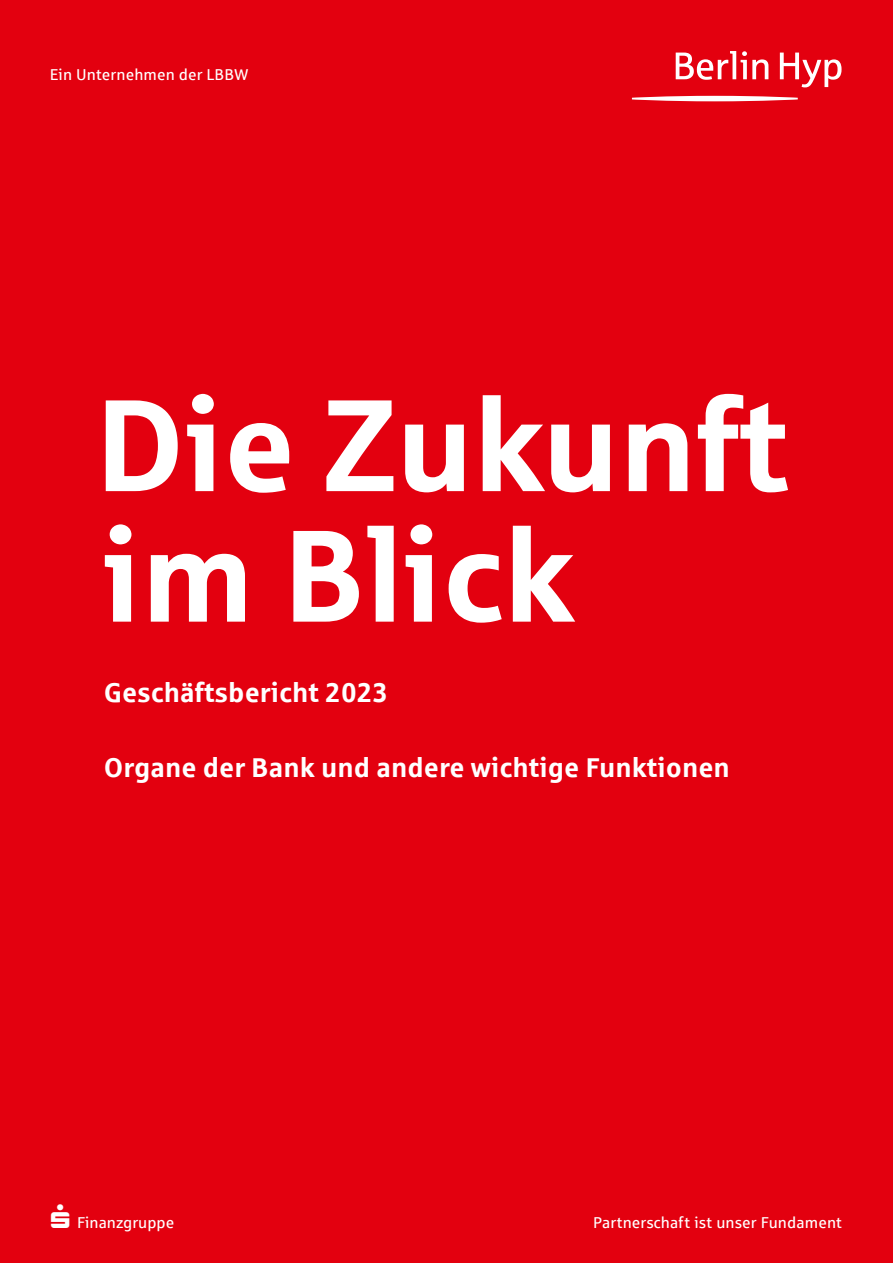
<style>
.page{position:relative;width:893px;height:1263px;background:#e3000f}
.page>*{position:absolute;margin:0;border:0;box-sizing:border-box;transform-origin:0 0}
.t1{font:700 130.5px "Sparkasse Rg";letter-spacing:-.01em;color:#fff}
.t2{font:700 27.15px "Sparkasse Rg";color:#fff}
.t3{font:15.75px "Sparkasse Rg";letter-spacing:.01em;color:#fff}
</style>
<div class="page">
<svg style="left:676px;top:51px;width:165px;height:36px"></svg>
<svg style="left:632px;top:96px;width:166px;height:5px"></svg>
<p class="t3" style="left:50px;top:64px;width:200px">Ein Unternehmen der LBBW</p>
<p class="t1" style="left:94px;top:362px;width:696px">Die Zukunft</p>
<p class="t1" style="left:102px;top:493px;width:475px">im Blick</p>
<p class="t2" style="left:104px;top:675px;width:286px">Geschäftsbericht 2023</p>
<p class="t2" style="left:104px;top:750px;width:627px">Organe der Bank und andere wichtige Funktionen</p>
<p class="t3" style="left:77px;top:1213px;width:99px">Finanzgruppe</p>
<p class="t3" style="left:593px;top:1213px;width:250px">Partnerschaft ist unser Fundament</p>
</div>
